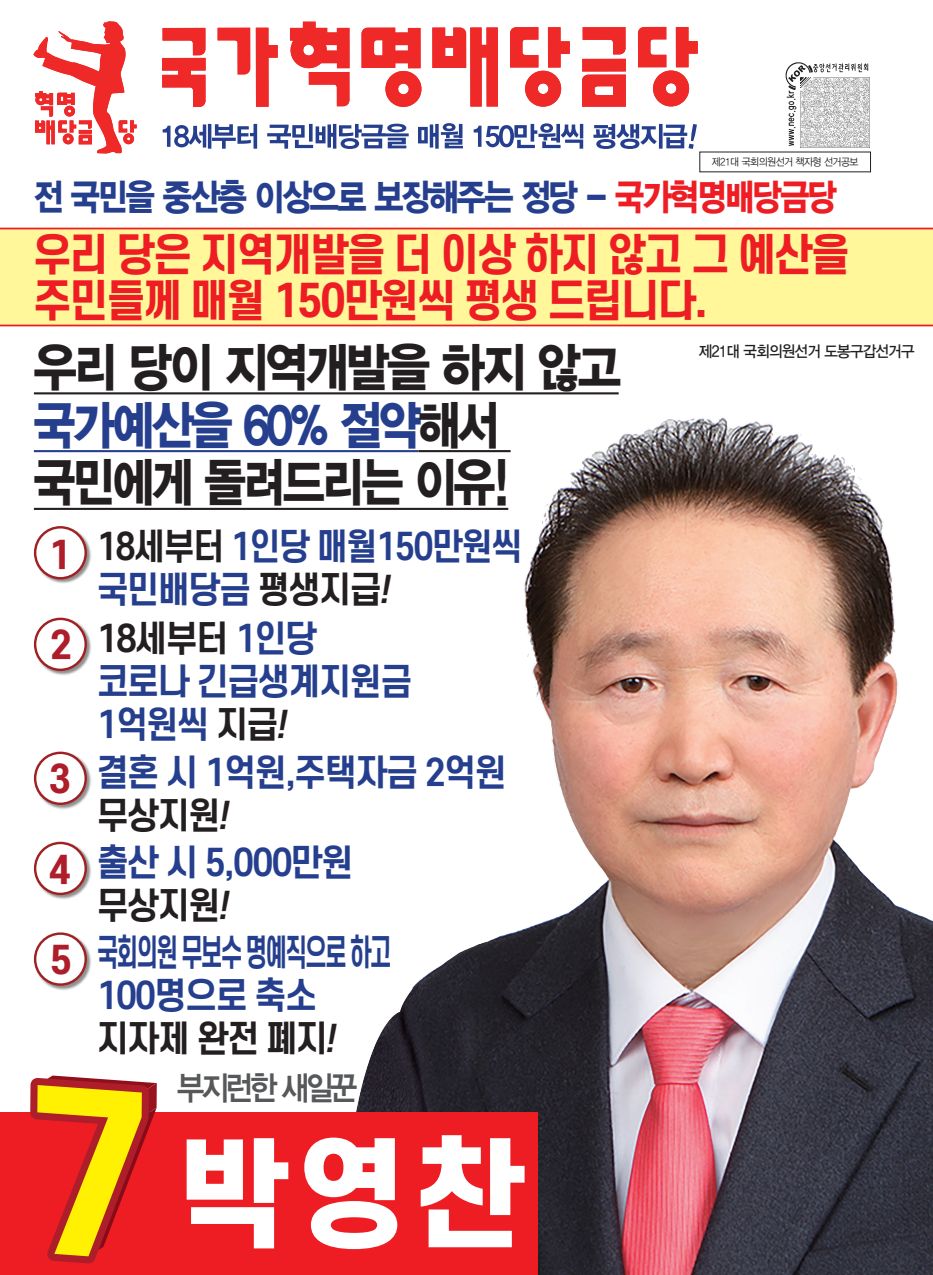
<style>
.page{position:relative;width:933px;height:1275px;background:#fff}
.page>*{position:absolute;margin:0;border:0;box-sizing:border-box;transform-origin:0 0}
.t1{font:800 115.85px "S Core Dream 8";color:#fff}
.t2{font:52.5px/57.8px "YDIYGO360";letter-spacing:-.05em;color:#231f20;scale:.89 1}
.t3{font:800 43.4px/45.5px "S Core Dream 7";letter-spacing:-.05em;color:#ee1d23;scale:.93 1}
.t4{font:800 37.1px "S Core Dream 7";color:#ae1d2a;scale:.96 1}
.t5{font:36.75px "YDIYGO360";letter-spacing:-.05em;color:#253f8e;scale:.86 1}
.t6{font:700 35.7px/42.9px "S Core Dream 6";letter-spacing:-.05em;color:#253f8e;scale:.94 1}
.t7{font:700 35.7px/42.9px "S Core Dream 6";letter-spacing:-.075em;color:#253f8e;scale:.64 1}
.t8{font:700 35.7px/42.9px "S Core Dream 6";letter-spacing:-.05em;color:#253f8e;scale:.91 1}
.t9{font:33.25px "YDIYGO340";letter-spacing:-.1em;color:#57585a;scale:.89 1}
.t10{font:15.75px "YDIYGO330";letter-spacing:-.05em;color:#231f20;scale:.93 1}
.t11{font:10.5px "YDIYGO320";letter-spacing:-.05em;color:#231f20;scale:.93 1}
.s1{color:#ee1d23}
.s2{color:#253f8e}
.s3{color:#231f20}
.s4{font-style:italic;color:#231f20}
</style>
<div class="page">
<img style="left:319px;top:392px;width:614px;height:883px">
<div style="left:0;top:229px;width:933px;height:96px;background:#fff79a"></div>
<hr style="left:0;top:228px;width:933px;height:1px;background:#ee1d23">
<hr style="left:0;top:325px;width:933px;height:1px;background:#ee1d23">
<hr style="left:34px;top:392px;width:584px;height:2px;background:#231f20">
<hr style="left:34px;top:450px;width:384px;height:2px;background:#253f8e">
<hr style="left:418px;top:450px;width:92px;height:2px;background:#231f20">
<hr style="left:34px;top:508px;width:474px;height:2px;background:#231f20">
<div style="left:0;top:1112px;width:537px;height:163px;background:#ee1d23"></div>
<div style="left:34px;top:526px;width:58px;height:58px;background:#231f20;opacity:.5"></div>
<div style="left:35px;top:527px;width:51px;height:51px;background:#fff;border-radius:50%"></div>
<div style="left:34px;top:526px;width:53px;height:53px;border:2px solid #9f2124;border-radius:50%"></div>
<div style="left:34px;top:618px;width:58px;height:58px;background:#231f20;opacity:.5"></div>
<div style="left:35px;top:619px;width:51px;height:51px;background:#fff;border-radius:50%"></div>
<div style="left:34px;top:618px;width:53px;height:53px;border:2px solid #9f2124;border-radius:50%"></div>
<div style="left:34px;top:752px;width:58px;height:58px;background:#231f20;opacity:.5"></div>
<div style="left:35px;top:753px;width:51px;height:51px;background:#fff;border-radius:50%"></div>
<div style="left:34px;top:752px;width:53px;height:53px;border:2px solid #9f2124;border-radius:50%"></div>
<div style="left:34px;top:842px;width:58px;height:58px;background:#231f20;opacity:.5"></div>
<div style="left:35px;top:843px;width:51px;height:51px;background:#fff;border-radius:50%"></div>
<div style="left:34px;top:842px;width:53px;height:53px;border:2px solid #9f2124;border-radius:50%"></div>
<div style="left:34px;top:932px;width:58px;height:58px;background:#231f20;opacity:.5"></div>
<div style="left:35px;top:934px;width:51px;height:51px;background:#fff;border-radius:50%"></div>
<div style="left:34px;top:932px;width:53px;height:54px;border:2px solid #9f2124;border-radius:50%"></div>
<svg style="left:33px;top:21px;width:104px;height:132px"></svg>
<svg style="left:162px;top:22px;width:535px;height:85px"></svg>
<svg style="left:163px;top:124px;width:94px;height:25px"></svg>
<svg style="left:267px;top:124px;width:142px;height:25px"></svg>
<svg style="left:418px;top:123px;width:45px;height:26px"></svg>
<svg style="left:473px;top:123px;width:110px;height:26px"></svg>
<svg style="left:593px;top:124px;width:104px;height:25px"></svg>
<img style="left:785px;top:63px;width:84px;height:84px">
<svg style="left:30px;top:1075px;width:127px;height:188px"></svg>
<p class="t11" style="left:711px;top:156px;width:159px">제21대 국회의원선거 책자형 선거공보</p>
<p class="t5" style="left:34px;top:175px;width:935px">전 국민을 중산층 이상으로 보장해주는 정당 - <span class="s1">국가혁명배당금당</span></p>
<p class="t3" style="left:33px;top:231px;width:880px">우리 당은 지역개발을 더 이상 하지 않고 그 예산을 주민들께 매월 150만원씩 평생 드립니다.</p>
<h2 class="t2" style="left:34px;top:339px;width:661px">우리 당이 지역개발을 하지 않고 <span class="s2">국가예산을 60% 절약</span>해서 국민에게 돌려드리는 이유!</h2>
<p class="t4" style="left:49px;top:528px;width:25px">1</p>
<p class="t4" style="left:50px;top:618px;width:25px">2</p>
<p class="t4" style="left:49px;top:752px;width:25px">3</p>
<p class="t4" style="left:49px;top:843px;width:25px">4</p>
<p class="t4" style="left:50px;top:933px;width:25px">5</p>
<p class="t8" style="left:97px;top:524px;width:469px"><span class="s3">18세부터</span> 1인당 매월150만원씩 국민배당금 <span class="s3">평생지급</span><span class="s4">!</span></p>
<p class="t6" style="left:97px;top:616px;width:338px"><span class="s3">18세부터</span> 1인당 코로나 긴급생계지원금<br>1억원씩 <span class="s3">지급</span><span class="s4">!</span></p>
<p class="t6" style="left:97px;top:750px;width:438px">결혼 시 1억원,주택자금 2억원 <span class="s3">무상지원</span><span class="s4">!</span></p>
<p class="t6" style="left:97px;top:840px;width:275px">출산 시 5,000만원 <span class="s3">무상지원</span><span class="s4">!</span></p>
<p class="t7" style="left:97px;top:930px;width:462px">국회의원 무보수 명예직으로 하고<br>100명으로 축소 <span class="s3">지자제 완전 폐지</span><span class="s4">!</span></p>
<p class="t9" style="left:177px;top:1069px;width:204px">부지런한 새일꾼</p>
<h1 class="t1" style="left:178px;top:1111px;width:349px">박영찬</h1>
<p class="t10" style="left:698px;top:343px;width:233px">제21대 국회의원선거 도봉구갑선거구</p>
</div>
